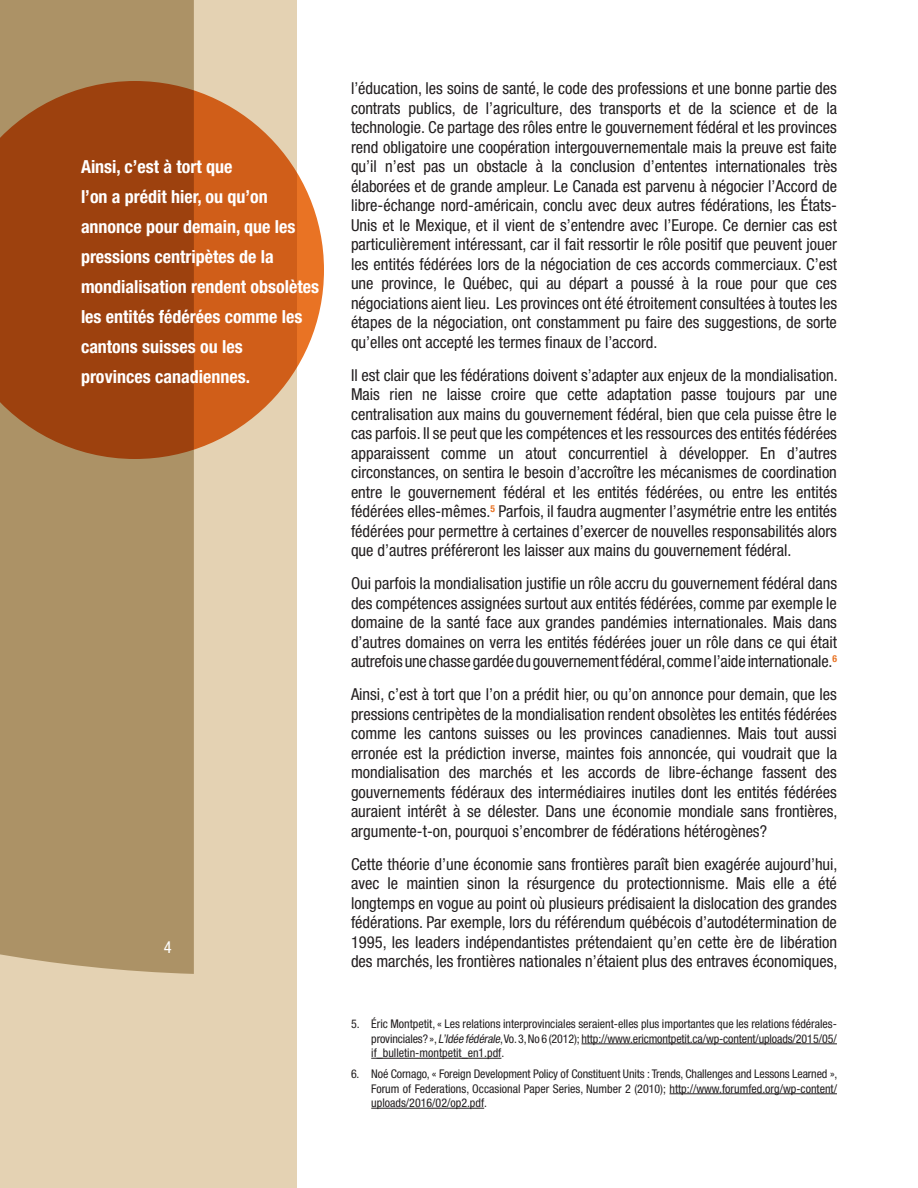
<style>
.page{position:relative;width:918px;height:1188px;background:#fff}
.page>*{position:absolute;margin:0;border:0;box-sizing:border-box;transform-origin:0 0}
.t1{font:700 condensed 18px/30px "Helvetica Neue";color:#fff}
.t2{font:condensed 16.5px/19.5px "Helvetica Neue";color:#231f20;text-align:justify}
.t3{font:condensed 16.5px "Helvetica Neue";color:#fff}
.t4{font:condensed 12px/14.4px "Helvetica Neue";color:#231f20;text-align:justify}
.s1{font-style:italic}
</style>
<div class="page">
<div style="left:0;top:0;width:297px;height:1188px;background:#e4d2b3"></div>
<div style="left:0;top:0;width:194px;height:974px;background:#ac9266"></div>
<svg style="left:0;top:81px;width:324px;height:378px;background:#b55f2b"></svg>
<hr style="left:581px;top:1044px;width:256px;height:1px;background:#231f20">
<hr style="left:371px;top:1058px;width:130px;height:1px;background:#231f20">
<hr style="left:670px;top:1093px;width:167px;height:1px;background:#231f20">
<hr style="left:371px;top:1108px;width:113px;height:1px;background:#231f20">
<p class="t1" style="left:81px;top:151px;width:153px">Ainsi, c’est à tort que</p>
<p class="t1" style="left:81px;top:181px;width:240px">l’on a prédit hier, ou qu’on annonce pour demain, que les pressions centripètes de la mondialisation rendent obsolètes les entités fédérées comme les cantons suisses ou les</p>
<p class="t1" style="left:81px;top:361px;width:171px">provinces canadiennes.</p>
<p class="t3" style="left:164px;top:938px;width:9px">4</p>
<p class="t2" style="left:351px;top:78px;width:488px">l’éducation, les soins de santé, le code des professions et une bonne partie des contrats publics, de l’agriculture, des transports et de la science et de la technologie. Ce partage des rôles entre le gouvernement fédéral et les provinces rend obligatoire une coopération intergouvernementale mais la preuve est faite qu’il n’est pas un obstacle à la conclusion d’ententes internationales très élaborées et de grande ampleur. Le Canada est parvenu à négocier l’Accord de libre-échange nord-américain, conclu avec deux autres fédérations, les États-Unis et le Mexique, et il vient de s’entendre avec l’Europe. Ce dernier cas est particulièrement intéressant, car il fait ressortir le rôle positif que peuvent jouer les entités fédérées lors de la négociation de ces accords commerciaux. C’est une province, le Québec, qui au départ a poussé à la roue pour que ces négociations aient lieu. Les provinces ont été étroitement consultées à toutes les étapes de la négociation, ont constamment pu faire des suggestions, de sorte qu’elles ont accepté les termes finaux de l’accord.</p>
<p class="t2" style="left:351px;top:365px;width:488px">Il est clair que les fédérations doivent s’adapter aux enjeux de la mondialisation.<br>Mais rien ne laisse croire que cette adaptation passe toujours par une centralisation aux mains du gouvernement fédéral, bien que cela puisse être le cas parfois. Il se peut que les compétences et les ressources des entités fédérées apparaissent comme un atout concurrentiel à développer. En d’autres circonstances, on sentira le besoin d’accroître les mécanismes de coordination entre le gouvernement fédéral et les entités fédérées, ou entre les entités fédérées elles-mêmes.<sup>5</sup> Parfois, il faudra augmenter l’asymétrie entre les entités fédérées pour permettre à certaines d’exercer de nouvelles responsabilités alors que d’autres préféreront les laisser aux mains du gouvernement fédéral.</p>
<p class="t2" style="left:351px;top:573px;width:488px">Oui parfois la mondialisation justifie un rôle accru du gouvernement fédéral dans des compétences assignées surtout aux entités fédérées, comme par exemple le domaine de la santé face aux grandes pandémies internationales. Mais dans d’autres domaines on verra les entités fédérées jouer un rôle dans ce qui était autrefois une chasse gardée du gouvernement fédéral, comme l’aide internationale.<sup>6</sup></p>
<p class="t2" style="left:351px;top:684px;width:488px">Ainsi, c’est à tort que l’on a prédit hier, ou qu’on annonce pour demain, que les pressions centripètes de la mondialisation rendent obsolètes les entités fédérées comme les cantons suisses ou les provinces canadiennes. Mais tout aussi erronée est la prédiction inverse, maintes fois annoncée, qui voudrait que la mondialisation des marchés et les accords de libre-échange fassent des gouvernements fédéraux des intermédiaires inutiles dont les entités fédérées auraient intérêt à se délester. Dans une économie mondiale sans frontières, argumente-t-on, pourquoi s’encombrer de fédérations hétérogènes?</p>
<p class="t2" style="left:351px;top:854px;width:488px">Cette théorie d’une économie sans frontières paraît bien exagérée aujourd’hui, avec le maintien sinon la résurgence du protectionnisme. Mais elle a été longtemps en vogue au point où plusieurs prédisaient la dislocation des grandes fédérations. Par exemple, lors du référendum québécois d’autodétermination de 1995, les leaders indépendantistes prétendaient qu’en cette ère de libération des marchés, les frontières nationales n’étaient plus des entraves économiques,</p>
<p class="t4" style="left:371px;top:1017px;width:467px;text-indent:-20px">5. Éric Montpetit, « Les relations interprovinciales seraient-elles plus importantes que les relations fédérales&shy;provinciales? », <span class="s1">L’Idée fédérale</span>, Vo. 3, No 6 (2012); http://www.ericmontpetit.ca/wp-content/uploads/2015/05/ if_bulletin-montpetit_en1.pdf.</p>
<p class="t4" style="left:371px;top:1067px;width:468px;text-indent:-20px">6. Noé Cornago, « Foreign Development Policy of Constituent Units : Trends, Challenges and Lessons Learned », Forum of Federations, Occasional Paper Series, Number 2 (2010); http://www.forumfed.org/wp-content/ uploads/2016/02/op2.pdf.</p>
</div>
